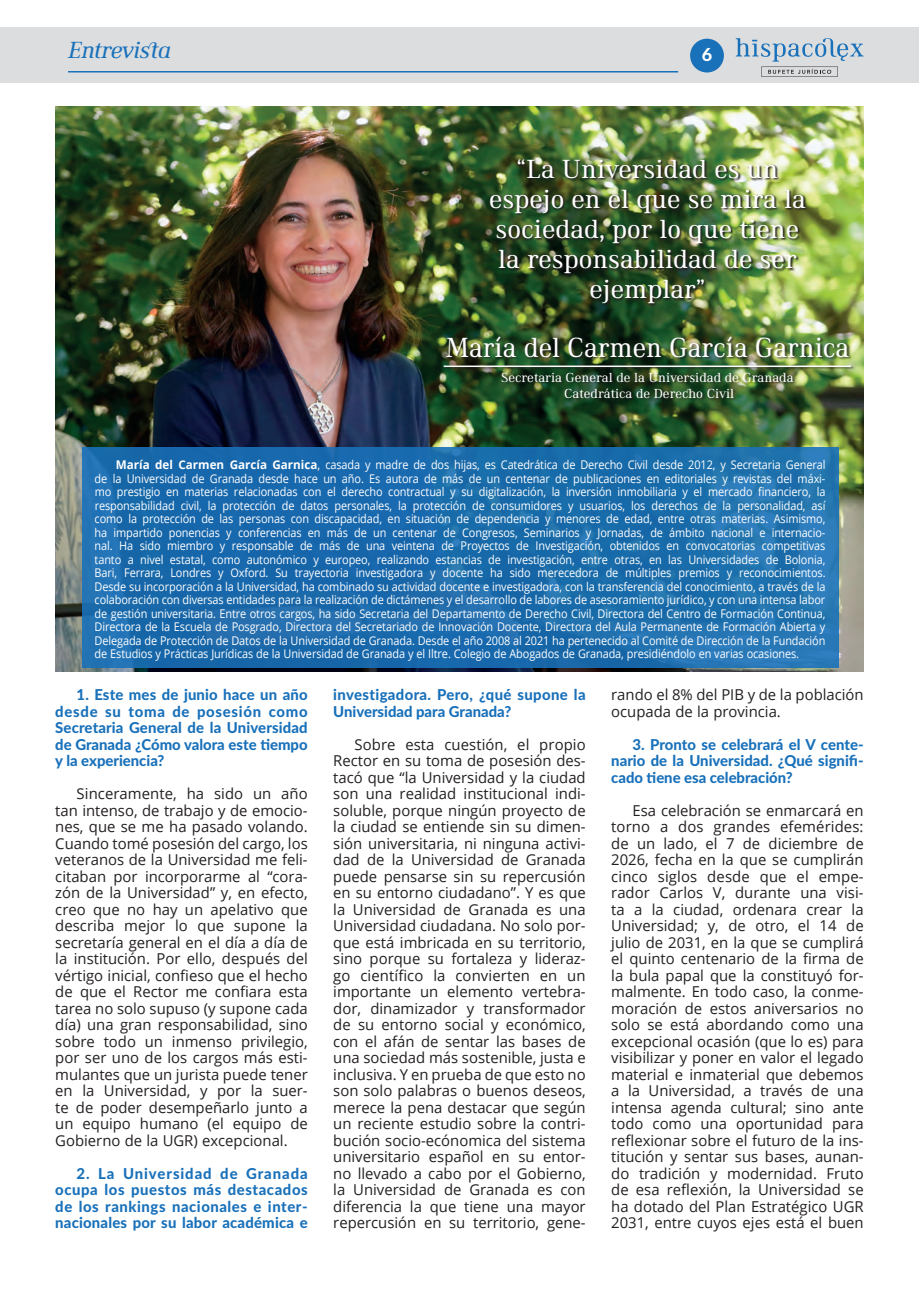
<style>
.page{position:relative;width:919px;height:1289px;background:#fff}
.page>*{position:absolute;margin:0;border:0;box-sizing:border-box;transform-origin:0 0}
.t1{font:28.5px "Ethos";color:#fff;scale:.95 1}
.t2{font:27px/30px "Ethos";color:#fff;text-align:center}
.t3{font:italic 24px "Ethos";letter-spacing:-.03em;color:#1971ba}
.t4{font:800 18px "Lato";color:#fff}
.t5{font:15px/16.5px "Open Sans";color:#231f20;text-align:justify}
.t6{font:800 15px/16.5px "Lato";color:#1971ba;text-align:justify}
.t7{font:13.5px/16.2px "Ethos";color:#fff;text-align:center}
.t8{font:12px/13.5px "Open Sans";letter-spacing:-.01em;color:#fff;text-align:justify}
.s1{font-weight:700}
</style>
<div class="page">
<div style="left:0;top:28px;width:906px;height:55px;background:#dcdddf"></div>
<svg style="left:735px;top:38px;width:128px;height:39px"></svg>
<div style="left:690px;top:39px;width:33px;height:33px;background:#1971ba;border-radius:50%"></div>
<hr style="left:68px;top:71px;width:610px;height:1px;background:#1971ba">
<div style="left:906px;top:28px;width:12px;height:55px;background:#dcdddf"></div>
<img style="left:55px;top:106px;width:808px;height:565px">
<img style="left:490px;top:159px;width:318px;height:148px">
<svg style="left:82px;top:448px;width:756px;height:220px;background:#1c6cad"></svg>
<div style="left:443px;top:336px;width:411px;height:65px;background:#231f20;opacity:.75"></div>
<hr style="left:443px;top:365px;width:408px;height:2px;background:#fff">
<h3 class="t3" style="left:68px;top:36px;width:105px">Entrevista</h3>
<p class="t4" style="left:701px;top:41px;width:12px">6</p>
<h2 class="t2" style="left:489px;top:154px;width:318px">“La Universidad es un espejo en el que se mira la sociedad, por lo que tiene la responsabilidad de ser ejemplar”</h2>
<h1 class="t1" style="left:445px;top:331px;width:426px">María del Carmen García Garnica</h1>
<p class="t7" style="left:501px;top:369px;width:294px">Secretaria General de la Universidad de Granada<br>Catedrática de Derecho Civil</p>
<p class="t8" style="left:95px;top:457px;width:732px;text-indent:21px"><span class="s1">María del Carmen García Garnica</span>, casada y madre de dos hijas, es Catedrática de Derecho Civil desde 2012, y Secretaria General de la Universidad de Granada desde hace un año. Es autora de más de un centenar de publicaciones en editoriales y revistas del máxi&shy;mo prestigio en materias relacionadas con el derecho contractual y su digitalización, la inversión inmobiliaria y el mercado financiero, la responsabilidad civil, la protección de datos personales, la protección de consumidores y usuarios, los derechos de la personalidad, así como la protección de las personas con discapacidad, en situación de dependencia y menores de edad, entre otras materias. Asimismo, ha impartido ponencias y conferencias en más de un centenar de Congresos, Seminarios y Jornadas, de ámbito nacional e internacio&shy;nal. Ha sido miembro y responsable de más de una veintena de Proyectos de Investigación, obtenidos en convocatorias competitivas tanto a nivel estatal, como autonómico y europeo, realizando estancias de investigación, entre otras, en las Universidades de Bolonia, Bari, Ferrara, Londres y Oxford. Su trayectoria investigadora y docente ha sido merecedora de múltiples premios y reconocimientos.<br>Desde su incorporación a la Universidad, ha combinado su actividad docente e investigadora, con la transferencia del conocimiento, a través de la colaboración con diversas entidades para la realización de dictámenes y el desarrollo de labores de asesoramiento jurídico, y con una intensa labor de gestión universitaria. Entre otros cargos, ha sido Secretaria del Departamento de Derecho Civil, Directora del Centro de Formación Continua, Directora de la Escuela de Posgrado, Directora del Secretariado de Innovación Docente, Directora del Aula Permanente de Formación Abierta y Delegada de Protección de Datos de la Universidad de Granada. Desde el año 2008 al 2021 ha pertenecido al Comité de Dirección de la Fundación de Estudios y Prácticas Jurídicas de la Universidad de Granada y el Iltre. Colegio de Abogados de Granada, presidiéndolo en varias ocasiones.</p>
<p class="t6" style="left:333px;top:685px;width:254px">investigadora. Pero, ¿qué supone la<br>Universidad para Granada?</p>
<p class="t5" style="left:333px;top:735px;width:254px;text-indent:21px">Sobre esta cuestión, el propio Rector en su toma de posesión des&shy;tacó que “la Universidad y la ciudad son una realidad institucional indi&shy;soluble, porque ningún proyecto de la ciudad se entiende sin su dimen&shy;sión universitaria, ni ninguna activi&shy;dad de la Universidad de Granada puede pensarse sin su repercusión en su entorno ciudadano”. Y es que la Universidad de Granada es una Universidad ciudadana. No solo por&shy;que está imbricada en su territorio, sino porque su fortaleza y lideraz&shy;go científico la convierten en un importante un elemento vertebra&shy;dor, dinamizador y transformador de su entorno social y económico, con el afán de sentar las bases de una sociedad más sostenible, justa e inclusiva. Y en prueba de que esto no son solo palabras o buenos deseos, merece la pena destacar que según un reciente estudio sobre la contri&shy;bución socio-ecónomica del sistema universitario español en su entor&shy;no llevado a cabo por el Gobierno, la Universidad de Granada es con diferencia la que tiene una mayor repercusión en su territorio, gene-</p>
<p class="t5" style="left:611px;top:686px;width:254px">rando el 8% del PIB y de la población ocupada de la provincia.</p>
<p class="t6" style="left:611px;top:735px;width:254px;text-indent:21px">3. Pronto se celebrará el V cente&shy;nario de la Universidad. ¿Qué signifi&shy;cado tiene esa celebración?</p>
<p class="t5" style="left:611px;top:801px;width:254px;text-indent:21px">Esa celebración se enmarcará en torno a dos grandes efemérides: de un lado, el 7 de diciembre de 2026, fecha en la que se cumplirán cinco siglos desde que el empe&shy;rador Carlos V, durante una visi&shy;ta a la ciudad, ordenara crear la Universidad; y, de otro, el 14 de julio de 2031, en la que se cumplirá el quinto centenario de la firma de la bula papal que la constituyó for&shy;malmente. En todo caso, la conme&shy;moración de estos aniversarios no solo se está abordando como una excepcional ocasión (que lo es) para visibilizar y poner en valor el legado material e inmaterial que debemos a la Universidad, a través de una intensa agenda cultural; sino ante todo como una oportunidad para reflexionar sobre el futuro de la ins&shy;titución y sentar sus bases, aunan&shy;do tradición y modernidad. Fruto de esa reflexión, la Universidad se ha dotado del Plan Estratégico UGR 2031, entre cuyos ejes está el buen</p>
<p class="t6" style="left:55px;top:685px;width:254px;text-indent:21px">1. Este mes de junio hace un año desde su toma de posesión como Secretaria General de la Universidad de Granada ¿Cómo valora este tiempo y la experiencia?</p>
<p class="t5" style="left:55px;top:785px;width:254px;text-indent:21px">Sinceramente, ha sido un año tan intenso, de trabajo y de emocio&shy;nes, que se me ha pasado volando.<br>Cuando tomé posesión del cargo, los veteranos de la Universidad me feli&shy;citaban por incorporarme al “cora&shy;zón de la Universidad” y, en efecto, creo que no hay un apelativo que describa mejor lo que supone la secretaría general en el día a día de la institución. Por ello, después del vértigo inicial, confieso que el hecho de que el Rector me confiara esta tarea no solo supuso (y supone cada día) una gran responsabilidad, sino sobre todo un inmenso privilegio, por ser uno de los cargos más esti&shy;mulantes que un jurista puede tener en la Universidad, y por la suer&shy;te de poder desempeñarlo junto a un equipo humano (el equipo de Gobierno de la UGR) excepcional.</p>
<p class="t6" style="left:55px;top:1164px;width:254px;text-indent:21px">2. La Universidad de Granada ocupa los puestos más destacados de los rankings nacionales e inter&shy;nacionales por su labor académica e</p>
</div>
